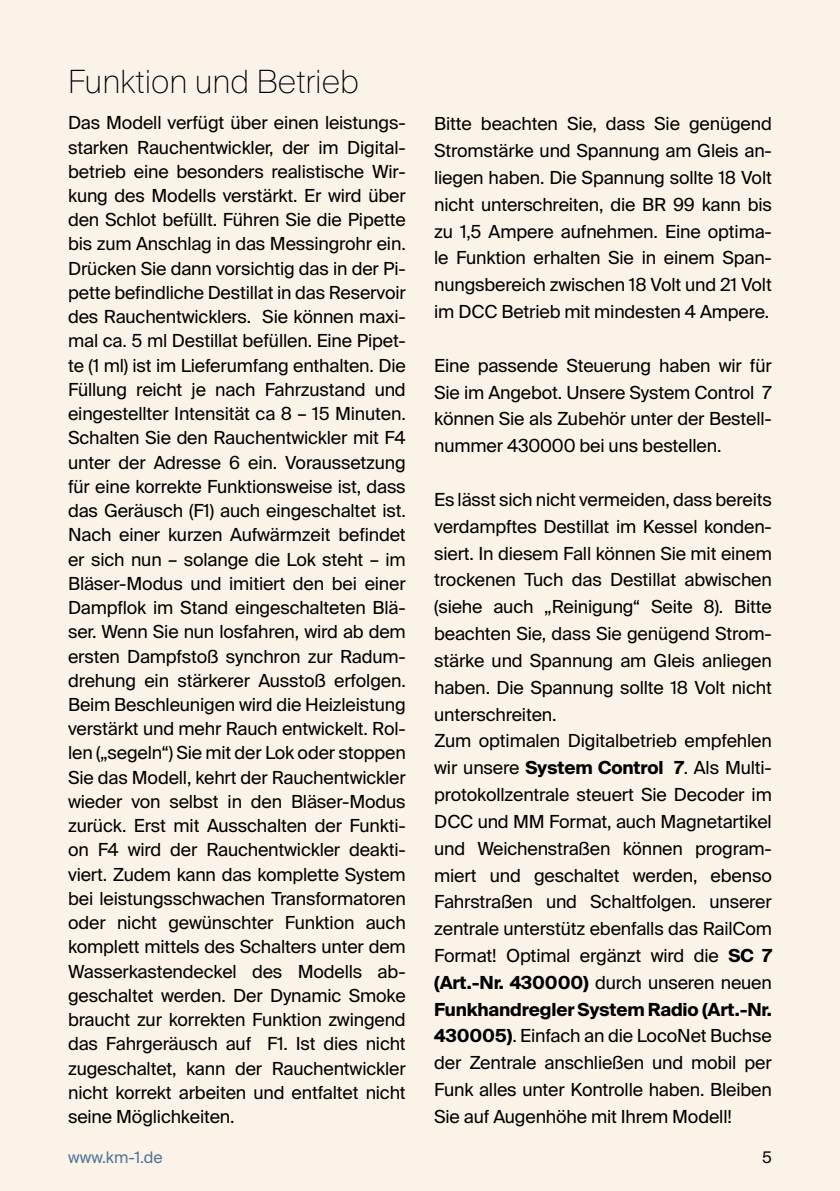
<style>
.page{position:relative;width:840px;height:1191px;background:#fff}
.page>*{position:absolute;margin:0;border:0;box-sizing:border-box;transform-origin:0 0}
.t1{font:100 32px "Suisse Intl";color:#000}
.t2{font:18px/24.2px "Suisse Intl";letter-spacing:-.01em;color:#000}
.t3{font:16px "Suisse Intl";letter-spacing:.005em;color:#50759b}
.t4{font:16px "Suisse Intl";color:#000}
.s1{font-weight:700}
</style>
<div class="page">
<div style="left:0;top:0;width:839px;height:1191px;background:#fcf3e8"></div>
<svg style="left:70px;top:69px;width:116px;height:25px"></svg>
<svg style="left:197px;top:69px;width:50px;height:25px"></svg>
<svg style="left:259px;top:69px;width:99px;height:25px"></svg>
<h1 class="t1" style="left:68px;top:63px;width:292px">Funktion und Betrieb</h1>
<p class="t2" style="left:68px;top:111px;width:339px">Das Modell verfügt über einen leistungs&shy;starken Rauchentwickler, der im Digital&shy;betrieb eine besonders realistische Wir&shy;kung des Modells verstärkt. Er wird über den Schlot befüllt. Führen Sie die Pipette bis zum Anschlag in das Messingrohr ein.<br>Drücken Sie dann vorsichtig das in der Pi&shy;pette befindliche Destillat in das Reservoir des Rauchentwicklers. Sie können maxi&shy;mal ca. 5 ml Destillat befüllen. Eine Pipet&shy;te (1 ml) ist im Lieferumfang enthalten. Die Füllung reicht je nach Fahrzustand und eingestellter Intensität ca 8 – 15 Minuten.<br>Schalten Sie den Rauchentwickler mit F4 unter der Adresse 6 ein. Voraussetzung für eine korrekte Funktionsweise ist, dass das Geräusch (F1) auch eingeschaltet ist.<br>Nach einer kurzen Aufwärmzeit befindet er sich nun – solange die Lok steht – im Bläser-Modus und imitiert den bei einer Dampflok im Stand eingeschalteten Blä&shy;ser. Wenn Sie nun losfahren, wird ab dem ersten Dampfstoß synchron zur Radum&shy;drehung ein stärkerer Ausstoß erfolgen.<br>Beim Beschleunigen wird die Heizleistung verstärkt und mehr Rauch entwickelt. Rol&shy;len („segeln“) Sie mit der Lok oder stoppen Sie das Modell, kehrt der Rauchentwickler wieder von selbst in den Bläser-Modus zurück. Erst mit Ausschalten der Funkti&shy;on F4 wird der Rauchentwickler deakti&shy;viert. Zudem kann das komplette System bei leistungsschwachen Transformatoren oder nicht gewünschter Funktion auch komplett mittels des Schalters unter dem Wasserkastendeckel des Modells ab&shy;geschaltet werden. Der Dynamic Smoke braucht zur korrekten Funktion zwingend das Fahrgeräusch auf F1. Ist dies nicht zugeschaltet, kann der Rauchentwickler nicht korrekt arbeiten und entfaltet nicht seine Möglichkeiten.</p>
<p class="t2" style="left:434px;top:111px;width:339px;line-height:26.8px;text-align:justify">Bitte beachten Sie, dass Sie genügend Stromstärke und Spannung am Gleis an&shy;liegen haben. Die Spannung sollte 18 Volt nicht unterschreiten, die BR 99 kann bis zu 1,5 Ampere aufnehmen. Eine optima&shy;le Funktion erhalten Sie in einem Span&shy;nungsbereich zwischen 18 Volt und 21 Volt im DCC Betrieb mit mindesten 4 Ampere.</p>
<p class="t2" style="left:434px;top:352px;width:339px;line-height:26.8px;text-align:justify">Eine passende Steuerung haben wir für Sie im Angebot. Unsere System Control 7 können Sie als Zubehör unter der Bestell&shy;nummer 430000 bei uns bestellen.</p>
<p class="t2" style="left:434px;top:486px;width:339px;line-height:26.8px">Es lässt sich nicht vermeiden, dass bereits verdampftes Destillat im Kessel konden&shy;siert. In diesem Fall können Sie mit einem trockenen Tuch das Destillat abwischen (siehe auch „Reinigung“ Seite 8). Bitte beachten Sie, dass Sie genügend Strom&shy;stärke und Spannung am Gleis anliegen haben. Die Spannung sollte 18 Volt nicht unterschreiten.<br>Zum optimalen Digitalbetrieb empfehlen wir unsere <span class="s1">System Control 7</span>. Als Multi&shy;protokollzentrale steuert Sie Decoder im DCC und MM Format, auch Magnetartikel und Weichenstraßen können program&shy;miert und geschaltet werden, ebenso Fahrstraßen und Schaltfolgen. unserer zentrale unterstütz ebenfalls das RailCom Format! Optimal ergänzt wird die <span class="s1">SC 7 (Art.-Nr. 430000)</span> durch unseren neuen <span class="s1">Funkhandregler System Radio (Art.-Nr.<br>430005)</span>. Einfach an die LocoNet Buchse der Zentrale anschließen und mobil per Funk alles unter Kontrolle haben. Bleiben Sie auf Augenhöhe mit Ihrem Modell!</p>
<p class="t3" style="left:68px;top:1148px;width:96px">www.km-1.de</p>
<p class="t4" style="left:761px;top:1148px;width:11px">5</p>
</div>
